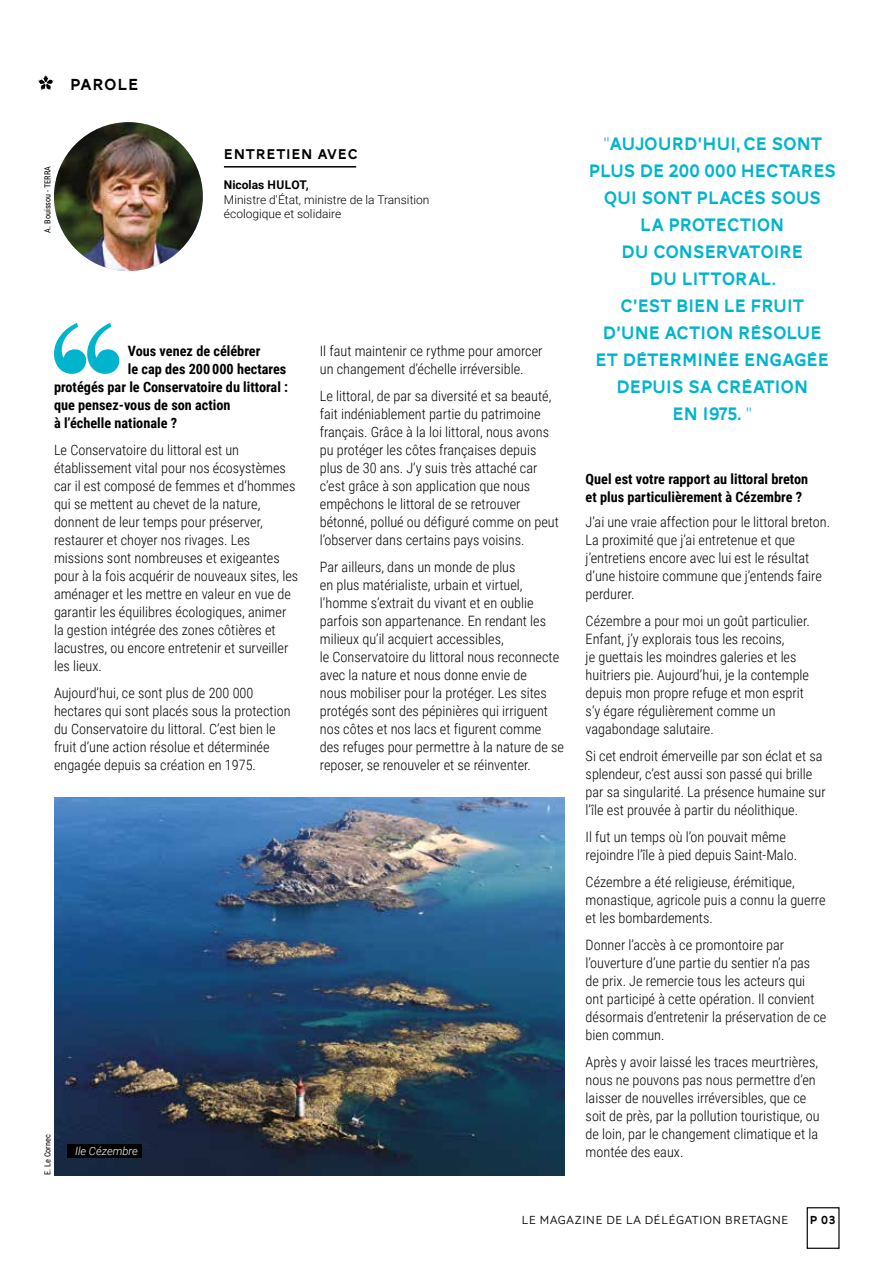
<style>
.page{position:relative;width:893px;height:1263px;background:#fff}
.page>*{position:absolute;margin:0;border:0;box-sizing:border-box;transform-origin:0 0}
.t1{font:18.6px/27px "AW Conqueror Carved One";color:#00b4cd;text-align:center}
.t2{font:16.5px "AW Conqueror Carved One";letter-spacing:.05em;color:#000}
.t3{font:14.55px "AW Conqueror Carved One";letter-spacing:.05em;color:#000}
.t4{font:300 14.25px/18px "Roboto Condensed";color:#000}
.t5{font:700 14.25px/18px "Roboto Condensed";color:#000}
.t6{font:300 12px/14.4px "Roboto";color:#000}
.t7{font:300 12px "AW Conqueror Sans";letter-spacing:.01em;color:#000}
.t8{font:700 12px "Roboto";color:#000}
.t9{font:12px "AW Conqueror Carved One";color:#000}
.t10{font:italic 300 11.25px "Roboto";color:#fff}
.t11{font:8.25px "Roboto Condensed";color:#000}
</style>
<div class="page">
<img style="left:54px;top:797px;width:510px;height:378px">
<div style="left:807px;top:1207px;width:33px;height:42px;border:1px solid #000"></div>
<svg style="left:54px;top:323px;width:65px;height:51px"></svg>
<hr style="left:224px;top:166px;width:132px;height:2px;background:#000">
<img style="left:54px;top:122px;width:149px;height:149px;border-radius:74px">
<div style="left:67px;top:1144px;width:75px;height:14px;background:#000"></div>
<svg style="left:38px;top:75px;width:16px;height:15px"></svg>
<p class="t2" style="left:70px;top:77px;width:70px">PAROLE</p>
<p class="t11" style="left:42px;top:233px;width:68px;rotate:-90deg">A. Bouissou - TERRA</p>
<p class="t3" style="left:224px;top:147px;width:135px">ENTRETIEN AVEC</p>
<p class="t8" style="left:224px;top:177px;width:86px">Nicolas HULOT,</p>
<p class="t6" style="left:224px;top:192px;width:207px">Ministre d'État, ministre de la Transition écologique et solidaire</p>
<p class="t5" style="left:128px;top:342px;width:134px">Vous venez de célébrer</p>
<p class="t5" style="left:128px;top:360px;width:160px">le cap des 200 000 hectares</p>
<p class="t5" style="left:54px;top:378px;width:236px">protégés par le Conservatoire du littoral :</p>
<p class="t5" style="left:54px;top:396px;width:178px">que pensez-vous de son action</p>
<p class="t5" style="left:54px;top:414px;width:125px">à l’échelle nationale ?</p>
<p class="t4" style="left:54px;top:441px;width:246px">Le Conservatoire du littoral est un établissement vital pour nos écosystèmes car il est composé de femmes et d’hommes qui se mettent au chevet de la nature, donnent de leur temps pour préserver, restaurer et choyer nos rivages. Les missions sont nombreuses et exigeantes pour à la fois acquérir de nouveaux sites, les aménager et les mettre en valeur en vue de garantir les équilibres écologiques, animer la gestion intégrée des zones côtières et lacustres, ou encore entretenir et surveiller les lieux.</p>
<p class="t4" style="left:54px;top:684px;width:238px">Aujourd’hui, ce sont plus de 200 000 hectares qui sont placés sous la protection du Conservatoire du littoral. C’est bien le fruit d’une action résolue et déterminée engagée depuis sa création en 1975.</p>
<p class="t4" style="left:320px;top:342px;width:224px">Il faut maintenir ce rythme pour amorcer un changement d’échelle irréversible.</p>
<p class="t4" style="left:320px;top:387px;width:241px">Le littoral, de par sa diversité et sa beauté, fait indéniablement partie du patrimoine français. Grâce à la loi littoral, nous avons pu protéger les côtes françaises depuis plus de 30 ans. J’y suis très attaché car c’est grâce à son application que nous empêchons le littoral de se retrouver bétonné, pollué ou défiguré comme on peut l’observer dans certains pays voisins.</p>
<p class="t4" style="left:320px;top:558px;width:246px">Par ailleurs, dans un monde de plus<br>en plus matérialiste, urbain et virtuel, l’homme s’extrait du vivant et en oublie parfois son appartenance. En rendant les milieux qu’il acquiert accessibles,<br>le Conservatoire du littoral nous reconnecte avec la nature et nous donne envie de<br>nous mobiliser pour la protéger. Les sites protégés sont des pépinières qui irriguent nos côtes et nos lacs et figurent comme des refuges pour permettre à la nature de se reposer, se renouveler et se réinventer.</p>
<p class="t11" style="left:42px;top:1175px;width:42px;rotate:-90deg">E. Le Cornec</p>
<p class="t10" style="left:75px;top:1143px;width:64px">Ile Cézembre</p>
<h1 class="t1" style="left:589px;top:131px;width:249px">"AUJOURD’HUI, CE SONT<br>PLUS DE 200 000 HECTARES<br>QUI SONT PLACÉS SOUS<br>LA PROTECTION<br>DU CONSERVATOIRE<br>DU LITTORAL.<br>C’EST BIEN LE FRUIT<br>D’UNE ACTION RÉSOLUE<br>ET DÉTERMINÉE ENGAGÉE<br>DEPUIS SA CRÉATION<br>EN 1975. "</h1>
<p class="t5" style="left:586px;top:469px;width:224px">Quel est votre rapport au littoral breton et plus particulièrement à Cézembre ?</p>
<p class="t4" style="left:586px;top:512px;width:246px">J’ai une vraie affection pour le littoral breton.<br>La proximité que j’ai entretenue et que j’entretiens encore avec lui est le résultat d’une histoire commune que j’entends faire perdurer.</p>
<p class="t4" style="left:586px;top:611px;width:226px">Cézembre a pour moi un goût particulier.<br>Enfant, j’y explorais tous les recoins,<br>je guettais les moindres galeries et les huitriers pie. Aujourd’hui, je la contemple depuis mon propre refuge et mon esprit s’y égare régulièrement comme un vagabondage salutaire.</p>
<p class="t4" style="left:586px;top:746px;width:242px">Si cet endroit émerveille par son éclat et sa splendeur, c’est aussi son passé qui brille par sa singularité. La présence humaine sur l’île est prouvée à partir du néolithique.</p>
<p class="t4" style="left:586px;top:827px;width:213px">Il fut un temps où l’on pouvait même rejoindre l’île à pied depuis Saint-Malo.</p>
<p class="t4" style="left:586px;top:872px;width:242px">Cézembre a été religieuse, érémitique, monastique, agricole puis a connu la guerre et les bombardements.</p>
<p class="t4" style="left:586px;top:935px;width:242px">Donner l’accès à ce promontoire par l’ouverture d’une partie du sentier n’a pas de prix. Je remercie tous les acteurs qui ont participé à cette opération. Il convient désormais d’entretenir la préservation de ce bien commun.</p>
<p class="t4" style="left:586px;top:1052px;width:236px">Après y avoir laissé les traces meurtrières, nous ne pouvons pas nous permettre d’en laisser de nouvelles irréversibles, que ce soit de près, par la pollution touristique, ou de loin, par le changement climatique et la montée des eaux.</p>
<p class="t7" style="left:521px;top:1210px;width:269px">LE MAGAZINE DE LA DÉLÉGATION BRETAGNE</p>
<p class="t9" style="left:810px;top:1214px;width:27px">P 03</p>
</div>
